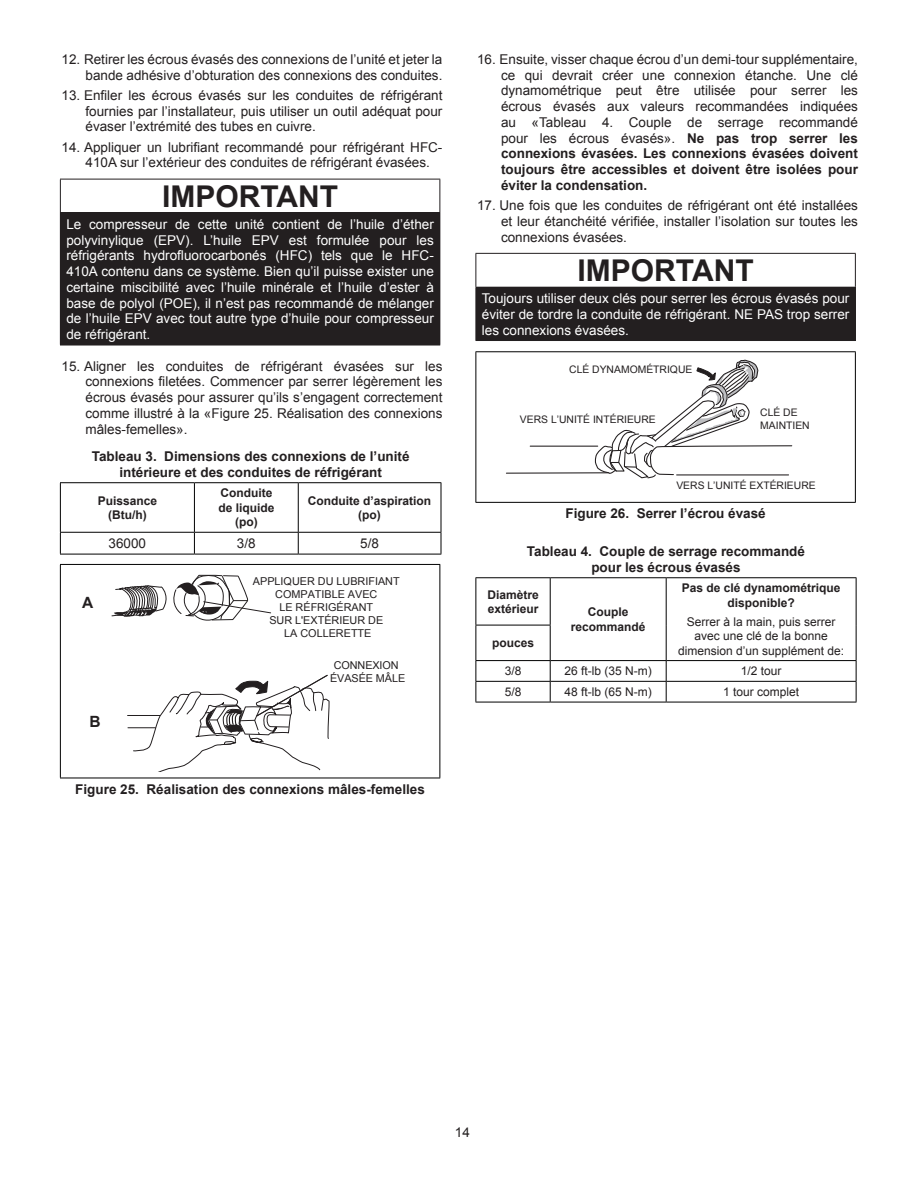
<style>
.page{position:relative;width:918px;height:1188px;background:#fff}
.page>*{position:absolute;margin:0;border:0;box-sizing:border-box;transform-origin:0 0}
.WARNING_20pt{font:700 30px "Arial";color:#231f20}
.t1{font:700 15.45px "Arial";color:#231f20}
.Data_Cell_Left{font:13.5px/15.8px "Arial";color:#231f20;text-align:justify}
.Warn_Text_White{font:13.5px/15.8px "Arial";color:#fff;text-align:justify}
.t2{font:700 13.5px/15.8px "Arial";color:#231f20;text-align:center}
.Data_Cell{font:12px/14.4px "Arial";color:#231f20;text-align:center}
.Head_Cell{font:700 12px/14.4px "Arial";color:#231f20;text-align:center}
.Data_Cell_Left-2{font:700 12px/14.4px "Arial";color:#231f20;text-align:center}
.t3{font:10.8px/13px "Arial";color:#231f20;text-align:center}
.t4{font:10.35px/12.5px "Arial";color:#231f20}
.s1{font-weight:700}
</style>
<div class="page">
<div style="left:60px;top:213px;width:380px;height:132px;background:#231f20"></div>
<hr style="left:61px;top:212px;width:379px;height:2px;background:#231f20">
<hr style="left:60px;top:179px;width:380px;height:1px;background:#231f20">
<hr style="left:60px;top:179px;width:1px;height:34px;background:#231f20">
<hr style="left:440px;top:179px;width:1px;height:34px;background:#231f20">
<hr style="left:440px;top:213px;width:1px;height:132px;background:#231f20">
<hr style="left:60px;top:345px;width:380px;height:1px;background:#231f20">
<hr style="left:60px;top:482px;width:134px;height:1px;background:#000">
<hr style="left:194px;top:482px;width:104px;height:1px;background:#000">
<hr style="left:298px;top:482px;width:143px;height:1px;background:#000">
<svg style="left:60px;top:533px;width:1px;height:21px"></svg>
<svg style="left:194px;top:533px;width:1px;height:21px"></svg>
<svg style="left:298px;top:533px;width:1px;height:21px"></svg>
<svg style="left:441px;top:533px;width:1px;height:21px"></svg>
<hr style="left:60px;top:554px;width:134px;height:1px;background:#000">
<hr style="left:194px;top:554px;width:104px;height:1px;background:#000">
<hr style="left:298px;top:554px;width:143px;height:1px;background:#000">
<hr style="left:60px;top:483px;width:1px;height:49px;background:#000">
<hr style="left:194px;top:483px;width:1px;height:49px;background:#000">
<hr style="left:298px;top:483px;width:1px;height:49px;background:#000">
<hr style="left:441px;top:483px;width:1px;height:49px;background:#000">
<hr style="left:60px;top:532px;width:134px;height:1px;background:#000">
<hr style="left:194px;top:532px;width:104px;height:1px;background:#000">
<hr style="left:298px;top:532px;width:143px;height:1px;background:#000">
<hr style="left:60px;top:564px;width:380px;height:1px;background:#000">
<hr style="left:60px;top:565px;width:1px;height:213px;background:#000">
<hr style="left:440px;top:565px;width:1px;height:213px;background:#000">
<hr style="left:60px;top:778px;width:380px;height:1px;background:#000">
<svg style="left:111px;top:574px;width:160px;height:47px"></svg>
<svg style="left:128px;top:675px;width:201px;height:97px"></svg>
<div style="left:476px;top:287px;width:379px;height:54px;background:#231f20"></div>
<hr style="left:476px;top:253px;width:380px;height:1px;background:#231f20">
<hr style="left:476px;top:254px;width:1px;height:33px;background:#231f20">
<hr style="left:855px;top:254px;width:1px;height:33px;background:#231f20">
<hr style="left:476px;top:287px;width:380px;height:1px;background:#231f20">
<hr style="left:855px;top:288px;width:1px;height:52px;background:#231f20">
<hr style="left:476px;top:340px;width:380px;height:1px;background:#231f20">
<hr style="left:476px;top:351px;width:380px;height:1px;background:#000">
<hr style="left:476px;top:352px;width:1px;height:150px;background:#000">
<hr style="left:855px;top:352px;width:1px;height:150px;background:#000">
<hr style="left:476px;top:502px;width:380px;height:1px;background:#000">
<hr style="left:530px;top:446px;width:68px;height:1px;background:#231f20">
<hr style="left:506px;top:472px;width:102px;height:2px;background:#231f20">
<svg style="left:595px;top:360px;width:198px;height:119px"></svg>
<hr style="left:476px;top:681px;width:74px;height:1px;background:#000">
<svg style="left:476px;top:661px;width:1px;height:41px"></svg>
<hr style="left:550px;top:681px;width:116px;height:1px;background:#000">
<svg style="left:550px;top:661px;width:1px;height:41px"></svg>
<hr style="left:666px;top:681px;width:190px;height:1px;background:#000">
<svg style="left:666px;top:661px;width:1px;height:41px"></svg>
<svg style="left:856px;top:661px;width:1px;height:41px"></svg>
<hr style="left:476px;top:702px;width:74px;height:1px;background:#000">
<hr style="left:550px;top:702px;width:116px;height:1px;background:#000">
<hr style="left:666px;top:702px;width:190px;height:1px;background:#000">
<hr style="left:476px;top:577px;width:74px;height:1px;background:#000">
<hr style="left:476px;top:578px;width:1px;height:47px;background:#000">
<hr style="left:550px;top:577px;width:116px;height:1px;background:#000">
<hr style="left:550px;top:578px;width:1px;height:47px;background:#000">
<hr style="left:666px;top:577px;width:190px;height:1px;background:#000">
<hr style="left:666px;top:578px;width:1px;height:47px;background:#000">
<hr style="left:856px;top:578px;width:1px;height:47px;background:#000">
<hr style="left:476px;top:625px;width:75px;height:1px;background:#000">
<hr style="left:476px;top:625px;width:1px;height:35px;background:#000">
<hr style="left:550px;top:625px;width:1px;height:35px;background:#000">
<hr style="left:666px;top:625px;width:1px;height:35px;background:#000">
<hr style="left:856px;top:625px;width:1px;height:35px;background:#000">
<hr style="left:476px;top:660px;width:74px;height:1px;background:#000">
<hr style="left:550px;top:660px;width:116px;height:1px;background:#000">
<hr style="left:666px;top:660px;width:190px;height:1px;background:#000">
<p class="Data_Cell_Left" style="left:62px;top:51px;width:382px;text-align:right">12. Retirer les écrous évasés des connexions de l’unité et jeter la bande adhésive d’obturation des connexions des conduites.</p>
<p class="Data_Cell_Left" style="left:86px;top:87px;width:358px;text-indent:-24px">13. Enfiler les écrous évasés sur les conduites de réfrigérant fournies par l’installateur, puis utiliser un outil adéquat pour évaser l’extrémité des tubes en cuivre.</p>
<p class="Data_Cell_Left" style="left:86px;top:139px;width:358px;text-indent:-24px">14. Appliquer un lubrifiant recommandé pour réfrigérant HFC-<br>410A sur l’extérieur des conduites de réfrigérant évasées.</p>
<p class="WARNING_20pt" style="left:162px;top:175px;width:178px">IMPORTANT</p>
<p class="Warn_Text_White" style="left:66px;top:216px;width:369px">Le compresseur de cette unité contient de l’huile d’éther polyvinylique (EPV). L’huile EPV est formulée pour les réfrigérants hydrofluorocarbonés (HFC) tels que le HFC-410A contenu dans ce système. Bien qu’il puisse exister une certaine miscibilité avec l’huile minérale et l’huile d’ester à base de polyol (POE), il n’est pas recommandé de mélanger de l’huile EPV avec tout autre type d’huile pour compresseur de réfrigérant.</p>
<p class="Data_Cell_Left" style="left:86px;top:358px;width:358px;text-indent:-24px">15. Aligner les conduites de réfrigérant évasées sur les connexions filetées. Commencer par serrer légèrement les écrous évasés pour assurer qu’ils s’engagent correctement comme illustré à la «Figure 25. Réalisation des connexions mâles-femelles».</p>
<p class="t2" style="left:92px;top:449px;width:319px">Tableau 3. Dimensions des connexions de l’unité intérieure et des conduites de réfrigérant</p>
<p class="Data_Cell_Left-2" style="left:98px;top:493px;width:61px">Puissance (Btu/h)</p>
<p class="Data_Cell_Left-2" style="left:218px;top:486px;width:58px">Conduite de liquide (po)</p>
<p class="Data_Cell_Left-2" style="left:308px;top:493px;width:125px">Conduite d’aspiration (po)</p>
<p class="Data_Cell_Left" style="left:109px;top:535px;width:39px">36000</p>
<p class="Data_Cell_Left" style="left:237px;top:535px;width:20px">3/8</p>
<p class="Data_Cell_Left" style="left:360px;top:535px;width:20px">5/8</p>
<p class="t1" style="left:82px;top:593px;width:13px">A</p>
<p class="t1" style="left:90px;top:711px;width:13px">B</p>
<p class="t3" style="left:253px;top:575px;width:148px">APPLIQUER DU LUBRIFIANT<br>COMPATIBLE AVEC<br>LE RÉFRIGÉRANT<br>SUR L'EXTÉRIEUR DE<br>LA COLLERETTE</p>
<p class="t3" style="left:330px;top:659px;width:77px">CONNEXION<br>ÉVASÉE MÂLE</p>
<p class="t2" style="left:75px;top:781px;width:351px">Figure 25. Réalisation des connexions mâles-femelles</p>
<p class="Data_Cell_Left" style="left:501px;top:51px;width:359px;text-indent:-24px">16. Ensuite, visser chaque écrou d’un demi-tour supplémentaire, ce qui devrait créer une connexion étanche. Une clé dynamométrique peut être utilisée pour serrer les écrous évasés aux valeurs recommandées indiquées au «Tableau 4. Couple de serrage recommandé pour les écrous évasés». <span class="s1">Ne pas trop serrer les connexions évasées. Les connexions évasées doivent toujours être accessibles et doivent être isolées pour éviter la condensation.</span></p>
<p class="Data_Cell_Left" style="left:501px;top:197px;width:358px;text-indent:-24px">17. Une fois que les conduites de réfrigérant ont été installées et leur étanchéité vérifiée, installer l’isolation sur toutes les connexions évasées.</p>
<p class="WARNING_20pt" style="left:578px;top:250px;width:178px">IMPORTANT</p>
<p class="Warn_Text_White" style="left:482px;top:290px;width:369px">Toujours utiliser deux clés pour serrer les écrous évasés pour éviter de tordre la conduite de réfrigérant. NE PAS trop serrer les connexions évasées.</p>
<p class="t4" style="left:569px;top:363px;width:125px">CLÉ DYNAMOMÉTRIQUE</p>
<p class="t4" style="left:520px;top:413px;width:137px">VERS L’UNITÉ INTÉRIEURE</p>
<p class="t4" style="left:760px;top:407px;width:51px">CLÉ DE<br>MAINTIEN</p>
<p class="t4" style="left:676px;top:479px;width:141px">VERS L’UNITÉ EXTÉRIEURE</p>
<p class="t2" style="left:565px;top:506px;width:202px">Figure 26. Serrer l’écrou évasé</p>
<p class="t2" style="left:527px;top:544px;width:280px">Tableau 4. Couple de serrage recommandé pour les écrous évasés</p>
<p class="Head_Cell" style="left:487px;top:587px;width:53px;text-align:left">Diamètre extérieur</p>
<p class="Head_Cell" style="left:682px;top:581px;width:160px">Pas de clé dynamométrique disponible?</p>
<p class="Data_Cell" style="left:678px;top:614px;width:168px">Serrer à la main, puis serrer avec une clé de la bonne dimension d’un supplément de:</p>
<p class="Head_Cell" style="left:571px;top:605px;width:76px">Couple recommandé</p>
<p class="Head_Cell" style="left:492px;top:636px;width:44px">pouces</p>
<p class="Data_Cell" style="left:505px;top:664px;width:18px">3/8</p>
<p class="Data_Cell" style="left:565px;top:664px;width:89px">26 ft-lb (35 N-m)</p>
<p class="Data_Cell" style="left:741px;top:664px;width:42px">1/2 tour</p>
<p class="Data_Cell" style="left:505px;top:685px;width:18px">5/8</p>
<p class="Data_Cell" style="left:565px;top:685px;width:89px">48 ft-lb (65 N-m)</p>
<p class="Data_Cell" style="left:723px;top:685px;width:78px">1 tour complet</p>
<p class="Data_Cell_Left" style="left:455px;top:1125px;width:17px">14</p>
</div>
